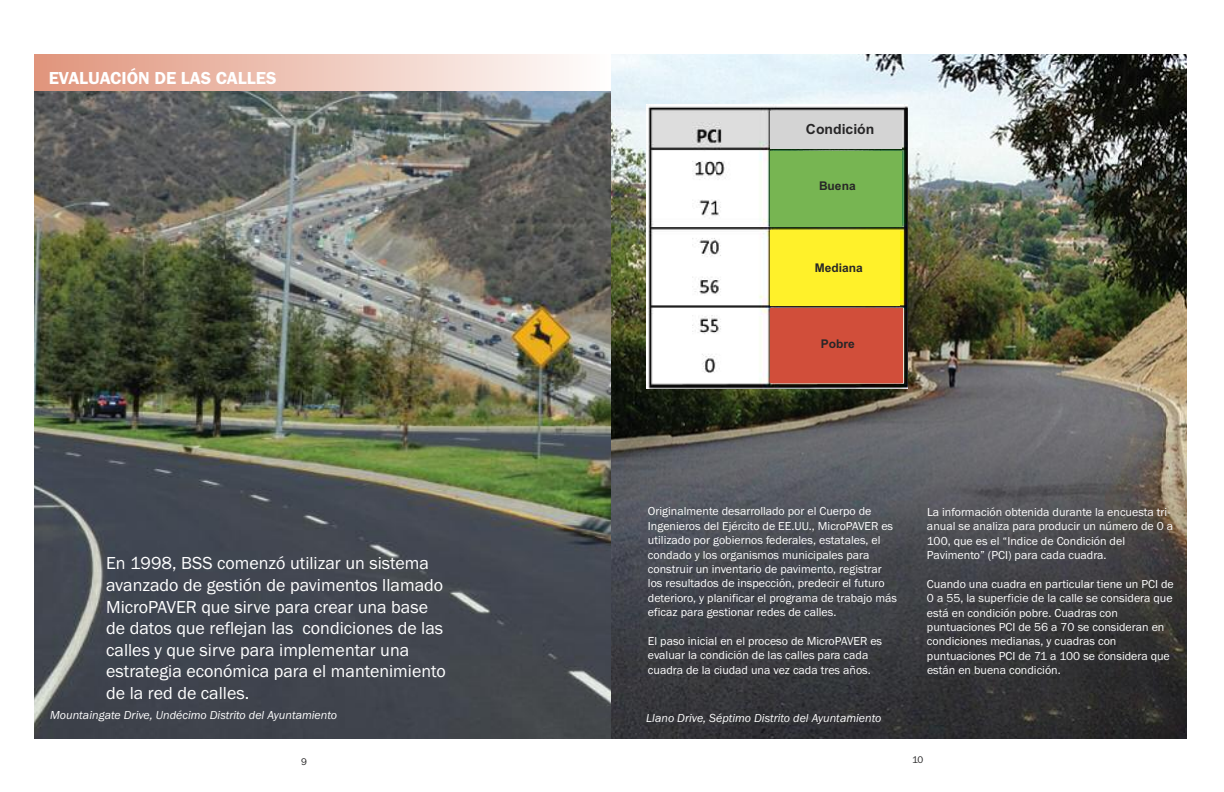
<style>
.page{position:relative;width:1224px;height:792px;background:#fff}
.page>*{position:absolute;margin:0;border:0;box-sizing:border-box;transform-origin:0 0}
.t1{font:18px/21.6px "Franklin Gothic";color:#fff}
.t2{font:600 18px "Franklin Gothic";color:#fff}
.t3{font:700 14px "Arial";color:#272627}
.t4{font:12px/14.4px "Franklin Gothic";color:#fff}
.t5{font:italic 12px "Franklin Gothic";color:#fff}
.t6{font:700 12px "Arial";color:#272627}
.t7{font:10px "Franklin Gothic";color:#272627}
</style>
<div class="page">
<img style="left:34px;top:54px;width:1152px;height:684px">
<img style="left:646px;top:105px;width:261px;height:283px">
<div style="left:34px;top:54px;width:576px;height:36px;background:linear-gradient(to right,#e0947c,#fffefe)"></div>
<div style="left:770px;top:151px;width:132px;height:75px;background:#77b552"></div>
<div style="left:771px;top:230px;width:129px;height:76px;background:#fff12a"></div>
<div style="left:770px;top:308px;width:133px;height:74px;background:#d14e3a"></div>
<div style="left:770px;top:111px;width:132px;height:37px;background:#d4d4d4"></div>
<h1 class="t2" style="left:49px;top:67px;width:230px">EVALUACIÓN DE LAS CALLES</h1>
<p class="t1" style="left:106px;top:552px;width:341px">En 1998, BSS comenzó utilizar un sistema avanzado de gestión de pavimentos llamado MicroPAVER que sirve para crear una base de datos que reflejan las condiciones de las calles y que sirve para implementar una estrategia económica para el mantenimiento de la red de calles.</p>
<p class="t5" style="left:50px;top:708px;width:288px">Mountaingate Drive, Undécimo Distrito del Ayuntamiento</p>
<p class="t3" style="left:806px;top:121px;width:70px">Condición</p>
<p class="t6" style="left:819px;top:179px;width:38px">Buena</p>
<p class="t6" style="left:815px;top:261px;width:50px">Mediana</p>
<p class="t6" style="left:821px;top:337px;width:36px">Pobre</p>
<p class="t4" style="left:648px;top:504px;width:251px">Originalmente desarrollado por el Cuerpo de Ingenieros del Ejército de EE.UU., MicroPAVER es utilizado por gobiernos federales, estatales, el condado y los organismos municipales para construir un inventario de pavimento, registrar los resultados de inspección, predecir el futuro deterioro, y planificar el programa de trabajo más eficaz para gestionar redes de calles.</p>
<p class="t4" style="left:648px;top:634px;width:236px">El paso inicial en el proceso de MicroPAVER es evaluar la condición de las calles para cada cuadra de la ciudad una vez cada tres años.</p>
<p class="t5" style="left:646px;top:711px;width:237px">Llano Drive, Séptimo Distrito del Ayuntamiento</p>
<p class="t4" style="left:927px;top:504px;width:248px">La información obtenida durante la encuesta tri&shy;anual se analiza para producir un número de 0 a 100, que es el “Indice de Condición del Pavimento” (PCI) para cada cuadra.</p>
<p class="t4" style="left:927px;top:576px;width:248px">Cuando una cuadra en particular tiene un PCI de 0 a 55, la superficie de la calle se considera que está en condición pobre. Cuadras con puntuaciones PCI de 56 a 70 se consideran en condiciones medianas, y cuadras con puntuaciones PCI de 71 a 100 se considera que están en buena condición.</p>
<p class="t7" style="left:301px;top:755px;width:7px">9</p>
<p class="t7" style="left:912px;top:754px;width:13px">10</p>
</div>
